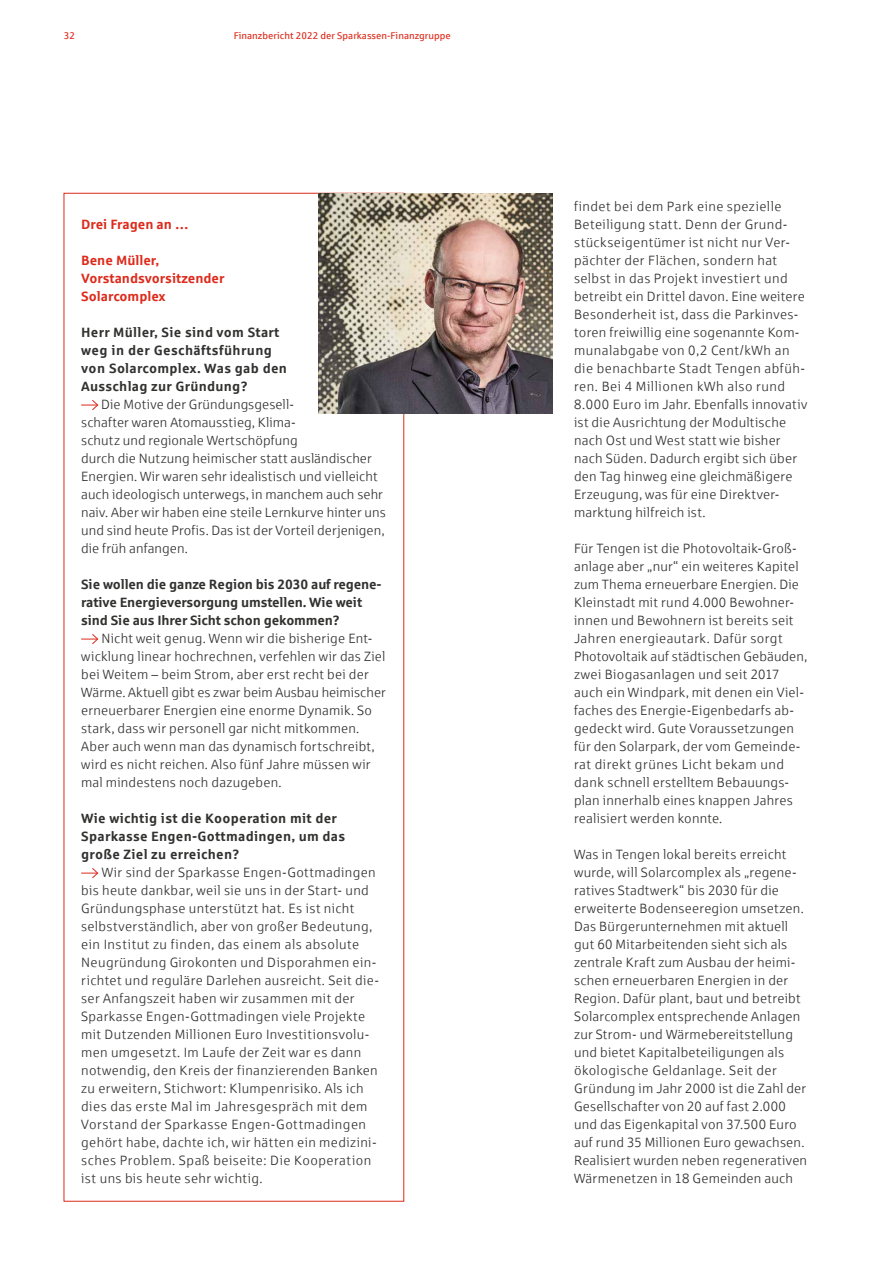
<style>
.page{position:relative;width:893px;height:1263px;background:#fff}
.page>*{position:absolute;margin:0;border:0;box-sizing:border-box;transform-origin:0 0}
.t1{font:13.5px/18px "Sparkasse Lt";letter-spacing:.02em;color:#313130}
.t2{font:700 13.5px/18px "Sparkasse Rg";letter-spacing:.02em;color:#313130}
.t3{font:700 13.5px/18px "Sparkasse Rg";letter-spacing:-.01em;color:#313130}
.t4{font:700 13.5px/18px "Sparkasse Rg";color:#dd2a1b}
.t5{font:9.75px "Sparkasse Rg";color:#dd2a1b}
</style>
<div class="page">
<svg style="left:81px;top:400px;width:18px;height:11px"></svg>
<svg style="left:81px;top:634px;width:18px;height:11px"></svg>
<svg style="left:81px;top:868px;width:18px;height:11px"></svg>
<img style="left:319px;top:193px;width:234px;height:221px">
<p class="t5" style="left:64px;top:30px;width:13px">32</p>
<p class="t5" style="left:234px;top:30px;width:218px">Finanzbericht 2022 der Sparkassen-Finanzgruppe</p>
<p class="t4" style="left:81px;top:215px;width:109px">Drei Fragen an …</p>
<p class="t4" style="left:81px;top:251px;width:145px">Bene Müller,<br>Vorstandsvorsitzender<br>Solarcomplex</p>
<p class="t2" style="left:81px;top:323px;width:207px">Herr Müller, Sie sind vom Start weg in der Geschäftsführung von Solarcomplex. Was gab den<br>Ausschlag zur Gründung?</p>
<p class="t1" style="left:81px;top:395px;width:306px;text-indent:20px">Die Motive der Gründungsgesell-<br>schafter waren Atomausstieg, Klima-<br>schutz und regionale Wertschöpfung<br>durch die Nutzung heimischer statt ausländischer Energien. Wir waren sehr idealistisch und vielleicht auch ideologisch unterwegs, in manchem auch sehr naiv. Aber wir haben eine steile Lernkurve hinter uns und sind heute Profis. Das ist der Vorteil derjenigen, die früh anfangen.</p>
<p class="t3" style="left:81px;top:575px;width:301px">Sie wollen die ganze Region bis 2030 auf regene&shy;rative Energieversorgung umstellen. Wie weit sind Sie aus Ihrer Sicht schon gekommen?</p>
<p class="t1" style="left:81px;top:629px;width:306px;text-indent:20px">Nicht weit genug. Wenn wir die bisherige Ent&shy;wicklung linear hochrechnen, verfehlen wir das Ziel bei Weitem – beim Strom, aber erst recht bei der Wärme. Aktuell gibt es zwar beim Ausbau heimischer erneuerbarer Energien eine enorme Dynamik. So stark, dass wir personell gar nicht mitkommen.<br>Aber auch wenn man das dynamisch fortschreibt, wird es nicht reichen. Also fünf Jahre müssen wir mal mindestens noch dazugeben.</p>
<p class="t2" style="left:81px;top:809px;width:266px">Wie wichtig ist die Kooperation mit der<br>Sparkasse Engen-Gottmadingen, um das große Ziel zu erreichen?</p>
<p class="t1" style="left:81px;top:863px;width:299px;text-indent:21px">Wir sind der Sparkasse Engen-Gottmadingen bis heute dankbar, weil sie uns in der Start- und Gründungsphase unterstützt hat. Es ist nicht selbstverständlich, aber von großer Bedeutung, ein Institut zu finden, das einem als absolute Neugründung Girokonten und Disporahmen ein&shy;richtet und reguläre Darlehen ausreicht. Seit die&shy;ser Anfangszeit haben wir zusammen mit der Sparkasse Engen-Gottmadingen viele Projekte mit Dutzenden Millionen Euro Investitionsvolu&shy;men umgesetzt. Im Laufe der Zeit war es dann notwendig, den Kreis der finanzierenden Banken zu erweitern, Stichwort: Klumpenrisiko. Als ich dies das erste Mal im Jahresgespräch mit dem Vorstand der Sparkasse Engen-Gottmadingen gehört habe, dachte ich, wir hätten ein medizini&shy;sches Problem. Spaß beiseite: Die Kooperation ist uns bis heute sehr wichtig.</p>
<p class="t1" style="left:574px;top:197px;width:235px">findet bei dem Park eine spezielle Beteiligung statt. Denn der Grund&shy;stückseigentümer ist nicht nur Ver&shy;pächter der Flächen, sondern hat selbst in das Projekt investiert und betreibt ein Drittel davon. Eine weitere Besonderheit ist, dass die Parkinves&shy;toren freiwillig eine sogenannte Kom&shy;munalabgabe von 0,2 Cent/kWh an die benachbarte Stadt Tengen abfüh&shy;ren. Bei 4 Millionen kWh also rund 8.000 Euro im Jahr. Ebenfalls innovativ ist die Ausrichtung der Modultische nach Ost und West statt wie bisher nach Süden. Dadurch ergibt sich über den Tag hinweg eine gleichmäßigere Erzeugung, was für eine Direktver&shy;marktung hilfreich ist.</p>
<p class="t1" style="left:574px;top:539px;width:235px">Für Tengen ist die Photovoltaik-Groß&shy;anlage aber „nur“ ein weiteres Kapitel zum Thema erneuerbare Energien. Die Kleinstadt mit rund 4.000 Bewohner&shy;innen und Bewohnern ist bereits seit Jahren energieautark. Dafür sorgt Photovoltaik auf städtischen Gebäuden, zwei Biogasanlagen und seit 2017 auch ein Windpark, mit denen ein Viel&shy;faches des Energie-Eigenbedarfs ab&shy;gedeckt wird. Gute Voraussetzungen für den Solarpark, der vom Gemeinde&shy;rat direkt grünes Licht bekam und dank schnell erstelltem Bebauungs&shy;plan innerhalb eines knappen Jahres realisiert werden konnte.</p>
<p class="t1" style="left:574px;top:845px;width:235px">Was in Tengen lokal bereits erreicht wurde, will Solarcomplex als „regene&shy;ratives Stadtwerk“ bis 2030 für die erweiterte Bodenseeregion umsetzen.<br>Das Bürgerunternehmen mit aktuell gut 60 Mitarbeitenden sieht sich als zentrale Kraft zum Ausbau der heimi&shy;schen erneuerbaren Energien in der Region. Dafür plant, baut und betreibt Solarcomplex entsprechende Anlagen zur Strom- und Wärmebereitstellung und bietet Kapitalbeteiligungen als ökologische Geldanlage. Seit der Gründung im Jahr 2000 ist die Zahl der Gesellschafter von 20 auf fast 2.000 und das Eigenkapital von 37.500 Euro auf rund 35 Millionen Euro gewachsen.<br>Realisiert wurden neben regenerativen Wärmenetzen in 18 Gemeinden auch</p>
</div>
